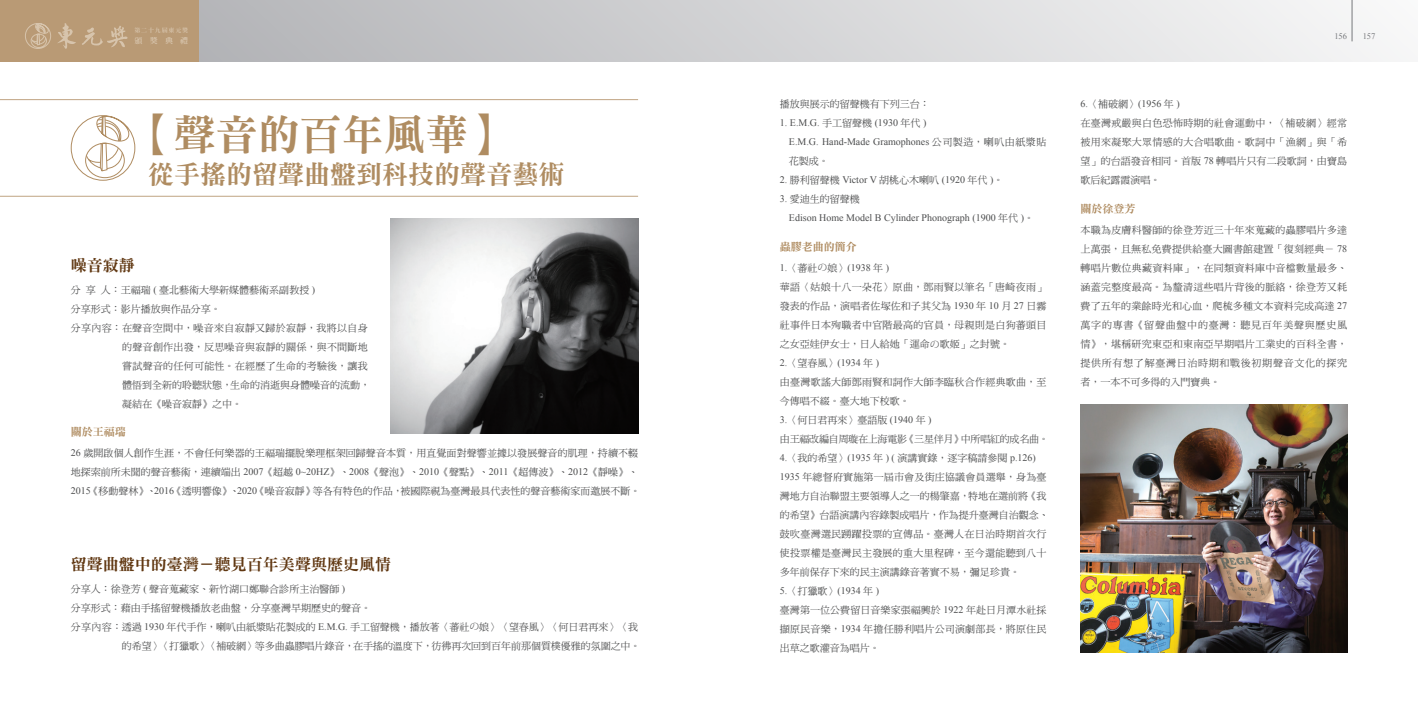
<style>
.page{position:relative;width:1418px;height:709px;background:#fff}
.page>*{position:absolute;margin:0;border:0;box-sizing:border-box;transform-origin:0 0}
.t1{font:42px "DFN Ming XB HK BF";color:#af8c61}
.t2{font:26px "DFN Ming XB HK BF";color:#af8c61}
.通用_文章內文{font:16px "DFN Ming XB HK BF";color:#603711}
.通用_文章內文-2{font:11px "DFN Ming XB HK BF";color:#af8c61}
.通用_文章內文-3{font:10px/19px "DF Ming Md HK BF";color:#4b4c4d;text-align:justify}
.通用_文章內文-4{font:10px/19px "Times New Roman";color:#4b4c4d}
.通用_文章內文-5{font:10px/19px "DF Ming Md HK BF";letter-spacing:.02em;color:#4b4c4d}
.通用_文章內文-6{font:10px/19px "DF Ming Md HK BF";letter-spacing:.025em;color:#4b4c4d}
.通用_文章內文-7{font:10px "DF Ming Md HK BF";letter-spacing:-.025em;color:#4b4c4d}
.t3{font:8.5px "Times New Roman";color:#76787b}
.t4{font:8px "DFN Ming XB HK BF";color:#d7c4ac}
.t5{font:6px "DFN Ming XB HK BF";letter-spacing:.14em;color:#d7c4ac}
.s1{font-family:"Times New Roman"}
.s2{font-family:"Adobe Ming Std";font-weight:300}
.s3{font-family:"DF Ming Md HK BF"}
</style>
<div class="page">
<img style="left:1080px;top:404px;width:266px;height:248px">
<img style="left:390px;top:218px;width:248px;height:215px">
<hr style="left:0;top:99px;width:638px;height:1px;background:#c0a482">
<hr style="left:0;top:196px;width:638px;height:1px;background:#c0a482">
<svg style="left:71px;top:115px;width:64px;height:66px"></svg>
<svg style="left:198px;top:0;width:1193px;height:62px;background:#d4d5d6"></svg>
<div style="left:0;top:0;width:198px;height:62px;background:#b99a75"></div>
<svg style="left:58px;top:23px;width:18px;height:26px"></svg>
<svg style="left:82px;top:26px;width:46px;height:21px"></svg>
<svg style="left:25px;top:23px;width:26px;height:26px"></svg>
<hr style="left:1351px;top:0;width:1px;height:41px;background:#76787b">
<p class="t5" style="left:134px;top:27px;width:55px">第二十九屆東元獎</p>
<p class="t4" style="left:134px;top:37px;width:55px">頒獎典禮</p>
<p class="t1" style="left:132px;top:113px;width:380px">【聲音的百年風華】</p>
<p class="t2" style="left:148px;top:161px;width:418px">從手搖的留聲曲盤到科技的聲音藝術</p>
<p class="通用_文章內文" style="left:71px;top:257px;width:66px">噪音寂靜</p>
<p class="通用_文章內文-3" style="left:71px;top:280px;width:246px">分 享 人：王福瑞 <span class="s1">(</span> 臺北藝術大學新媒體藝術系副教授 <span class="s1">)</span></p>
<p class="通用_文章內文-3" style="left:71px;top:299px;width:152px">分享形式：影片播放與作品分享。</p>
<p class="通用_文章內文-6" style="left:122px;top:318px;width:249px;text-indent:-51px">分享內容：在聲音空間中，噪音來自寂靜又歸於寂靜，我將以自身的聲音創作出發，反思噪音與寂靜的關係，與不間斷地嘗試聲音的任何可能性。在經歷了生命的考驗後，讓我體悟到全新的聆聽狀態，生命的消逝與身體噪音的流動，凝結在《噪音寂靜》之中。</p>
<p class="通用_文章內文-2" style="left:71px;top:426px;width:56px">關於王福瑞</p>
<p class="通用_文章內文-3" style="left:71px;top:444px;width:571px;text-align:left"><span class="s1">26</span> 歲開啟個人創作生涯，不會任何樂器的王福瑞擺脫樂理框架回歸聲音本質，用直覺面對聲響並據以發展聲音的肌理，持續不輟地探索前所未聞的聲音藝術，連續端出 <span class="s1">2007</span>《超越 <span class="s1">0~20HZ</span>》、<span class="s1">2008</span>《聲泡》、<span class="s1">2010</span>《聲點》、<span class="s1">2011</span>《超傳波》、<span class="s1">2012</span>《靜噪》、<br><span class="s1">2015</span>《移動聲林》、<span class="s1">2016</span>《透明響像》、<span class="s1">2020</span>《噪音寂靜》等各有特色的作品，被國際視為臺灣最具代表性的聲音藝術家而邀展不斷。</p>
<p class="通用_文章內文" style="left:71px;top:556px;width:321px">留聲曲盤中的臺灣－聽見百年美聲與歷史風情</p>
<p class="通用_文章內文-3" style="left:71px;top:579px;width:276px">分享人：徐登芳 <span class="s1">(</span> 聲音蒐藏家、新竹湖口鄭聯合診所主治醫師 <span class="s1">)</span></p>
<p class="通用_文章內文-3" style="left:71px;top:598px;width:301px">分享形式：藉由手搖留聲機播放老曲盤，分享臺灣早期歷史的聲音。</p>
<p class="通用_文章內文-3" style="left:71px;top:617px;width:571px;text-align:right">分享內容：透過 <span class="s1">1930</span> 年代手作，喇叭由紙漿貼花製成的 <span class="s1">E.M.G.</span> 手工留聲機，播放著〈蕃社<span class="s2">の</span>娘〉〈望春風〉〈何日君再來〉〈我的希望〉〈打獵歌〉〈補破網〉等多曲蟲膠唱片錄音，在手搖的溫度下，彷彿再次回到百年前那個質樸優雅的氛圍之中。</p>
<p class="通用_文章內文-3" style="left:780px;top:95px;width:151px">播放與展示的留聲機有下列三台：</p>
<p class="通用_文章內文-4" style="left:780px;top:113px;width:148px">1. E.M.G. <span class="s3">手工留聲機</span> (1930 <span class="s3">年代</span> )</p>
<p class="通用_文章內文-4" style="left:789px;top:132px;width:259px">E.M.G. Hand-Made Gramophones <span class="s3">公司製造，喇叭由紙漿貼花製成。</span></p>
<p class="通用_文章內文-4" style="left:780px;top:170px;width:225px">2. <span class="s3">勝利留聲機</span> Victor V <span class="s3">胡桃心木喇叭</span> (1920 <span class="s3">年代</span> )<span class="s3">。</span></p>
<p class="通用_文章內文-3" style="left:780px;top:190px;width:81px"><span class="s1">3.</span> 愛迪生的留聲機</p>
<p class="通用_文章內文-4" style="left:789px;top:208px;width:246px">Edison Home Model B Cylinder Phonograph (1900 <span class="s3">年代</span> )<span class="s3">。</span></p>
<p class="通用_文章內文-2" style="left:780px;top:241px;width:78px">蟲膠老曲的簡介</p>
<p class="通用_文章內文-4" style="left:780px;top:258px;width:111px">1.<span class="s3">〈蕃社</span><span class="s2">の</span><span class="s3">娘〉</span>(1938 <span class="s3">年</span> )</p>
<p class="通用_文章內文-3" style="left:780px;top:277px;width:268px">華語〈姑娘十八一朵花〉原曲，鄧雨賢以筆名「唐崎夜雨」發表的作品，演唱者佐塚佐和子其父為 <span class="s1">1930</span> 年 <span class="s1">10</span> 月 <span class="s1">27</span> 日霧社事件日本殉職者中官階最高的官員，母親則是白狗蕃頭目之女亞娃伊女士，日人給她「運命<span class="s2">の</span>歌姬」之封號。</p>
<p class="通用_文章內文-4" style="left:780px;top:353px;width:101px">2.<span class="s3">〈望春風〉</span>(1934 <span class="s3">年</span> )</p>
<p class="通用_文章內文-6" style="left:780px;top:372px;width:268px">由臺灣歌謠大師鄧雨賢和詞作大師李臨秋合作經典歌曲，至今傳唱不綴。臺大地下校歌。</p>
<p class="通用_文章內文-3" style="left:780px;top:410px;width:153px"><span class="s1">3.</span>〈何日君再來〉臺語版 <span class="s1">(1940</span> 年 <span class="s1">)</span></p>
<p class="通用_文章內文-7" style="left:780px;top:434px;width:270px">由王福改編自周璇在上海電影《三星伴月》中所唱紅的成名曲。</p>
<p class="通用_文章內文-3" style="left:780px;top:448px;width:257px"><span class="s1">4.</span>〈我的希望〉<span class="s1">(1935</span> 年 <span class="s1">) (</span> 演講實錄，逐字稿請參閱 <span class="s1">p.126)</span></p>
<p class="通用_文章內文-5" style="left:780px;top:467px;width:270px"><span class="s1">1935</span> 年總督府實施第一屆市會及街庄協議會員選舉，身為臺灣地方自治聯盟主要領導人之一的楊肇嘉，特地在選前將《我的希望》台語演講內容錄製成唱片，作為提升臺灣自治觀念、鼓吹臺灣選民踴躍投票的宣傳品。臺灣人在日治時期首次行使投票權是臺灣民主發展的重大里程碑，至今還能聽到八十多年前保存下來的民主演講錄音著實不易，彌足珍貴。</p>
<p class="通用_文章內文-4" style="left:780px;top:581px;width:101px">5.<span class="s3">〈打獵歌〉</span>(1934 <span class="s3">年</span> )</p>
<p class="通用_文章內文-3" style="left:780px;top:600px;width:268px">臺灣第一位公費留日音樂家張福興於 <span class="s1">1922</span> 年赴日月潭水社採擷原民音樂，<span class="s1">1934</span> 年擔任勝利唱片公司演劇部長，將原住民出草之歌灌音為唱片。</p>
<p class="t3" style="left:1334px;top:31px;width:14px">156</p>
<p class="t3" style="left:1362px;top:31px;width:14px">157</p>
<p class="通用_文章內文-4" style="left:1080px;top:94px;width:101px">6.<span class="s3">〈補破網〉</span>(1956 <span class="s3">年</span> )</p>
<p class="通用_文章內文-3" style="left:1080px;top:114px;width:268px">在臺灣戒嚴與白色恐怖時期的社會運動中，〈補破網〉經常被用來凝聚大眾情感的大合唱歌曲。歌詞中「漁網」與「希望」的台語發音相同。首版 <span class="s1">78</span> 轉唱片只有二段歌詞，由寶島歌后紀露霞演唱。</p>
<p class="通用_文章內文-2" style="left:1080px;top:203px;width:56px">關於徐登芳</p>
<p class="通用_文章內文-3" style="left:1080px;top:220px;width:268px">本職為皮膚科醫師的徐登芳近三十年來蒐藏的蟲膠唱片多達上萬張，且無私免費提供給臺大圖書館建置「復刻經典－ <span class="s1">78</span>轉唱片數位典藏資料庫」，在同類資料庫中音檔數量最多、涵蓋完整度最高。為釐清這些唱片背後的脈絡，徐登芳又耗費了五年的業餘時光和心血，爬梳多種文本資料完成高達 <span class="s1">27</span>萬字的專書《留聲曲盤中的臺灣：聽見百年美聲與歷史風情》，堪稱研究東亞和東南亞早期唱片工業史的百科全書，提供所有想了解臺灣日治時期和戰後初期聲音文化的探究者，一本不可多得的入門寶典。</p>
</div>
